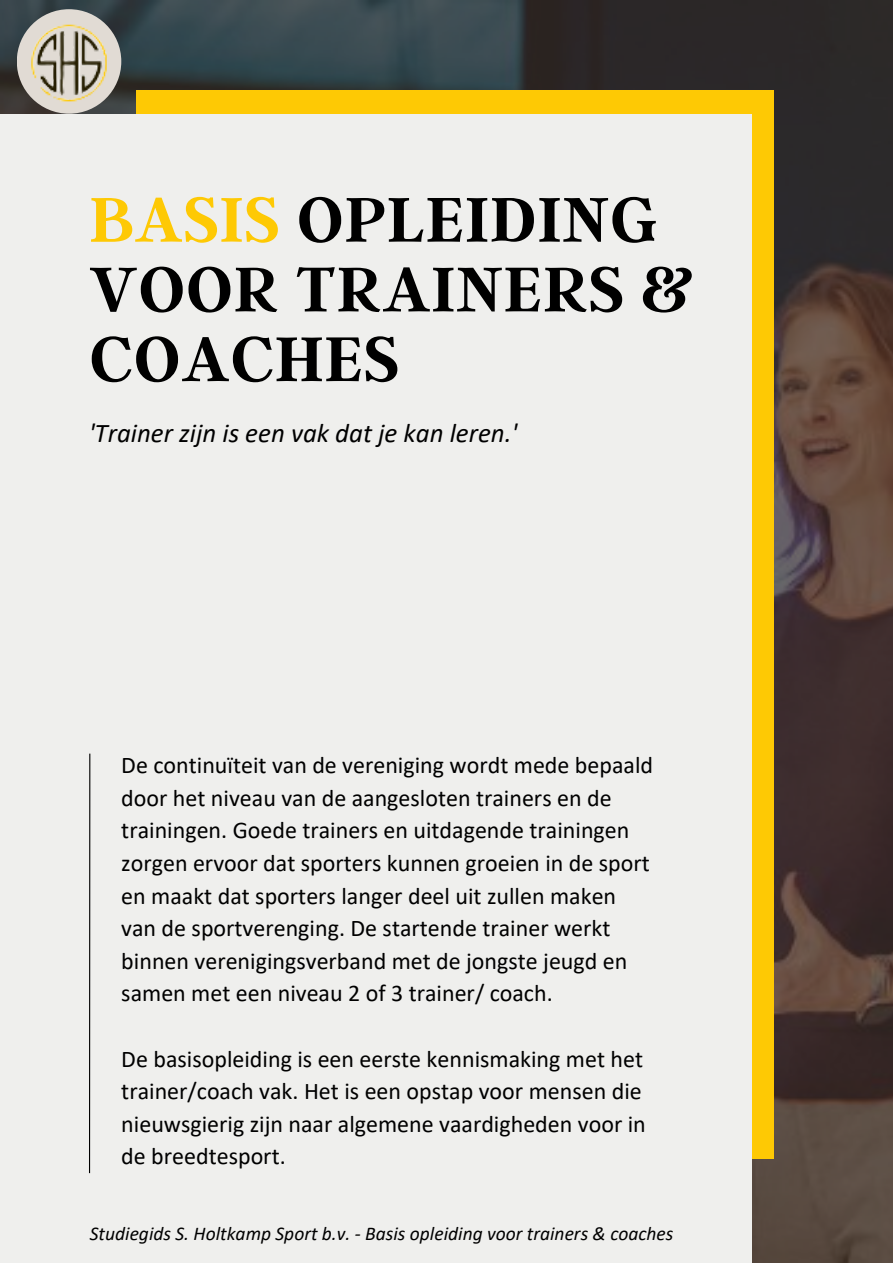
<style>
.page{position:relative;width:893px;height:1264px;background:#fff}
.page>*{position:absolute;margin:0;border:0;box-sizing:border-box;transform-origin:0 0}
.t1{font:600 70.5px/69.8px "Argent CF";letter-spacing:.01em;color:#000}
.t2{font:italic 27px "Calibri";color:#000}
.t3{font:24px/32.5px "Calibri";color:#000}
.t4{font:italic 19.5px "Calibri";color:#000}
.s1{color:#fec904}
</style>
<div class="page">
<img style="left:0;top:0;width:892px;height:1262px">
<div style="left:136px;top:90px;width:637px;height:1068px;background:#fec904"></div>
<div style="left:0;top:114px;width:751px;height:1148px;background:#efefed"></div>
<hr style="left:89px;top:753px;width:1px;height:420px;background:#000">
<div style="left:17px;top:9px;width:104px;height:105px;background:#e1dbd4;border-radius:50%"></div>
<img style="left:26px;top:18px;width:86px;height:87px">
<p class="t1" style="left:89px;top:181px;width:605px"><span class="s1">BASIS</span> OPLEIDING<br>VOOR TRAINERS &amp;<br>COACHES</p>
<p class="t2" style="left:89px;top:421px;width:430px">'Trainer zijn is een vak dat je kan leren.'</p>
<p class="t3" style="left:121px;top:750px;width:533px">De continuïteit van de vereniging wordt mede bepaald door het niveau van de aangesloten trainers en de trainingen. Goede trainers en uitdagende trainingen zorgen ervoor dat sporters kunnen groeien in de sport en maakt dat sporters langer deel uit zullen maken van de sportverenging. De startende trainer werkt binnen verenigingsverband met de jongste jeugd en samen met een niveau 2 of 3 trainer/ coach.</p>
<p class="t3" style="left:121px;top:1044px;width:526px">De basisopleiding is een eerste kennismaking met het trainer/coach vak. Het is een opstap voor mensen die nieuwsgierig zijn naar algemene vaardigheden voor in de breedtesport.</p>
<p class="t4" style="left:90px;top:1225px;width:585px">Studiegids S. Holtkamp Sport b.v. - Basis opleiding voor trainers &amp; coaches</p>
</div>
